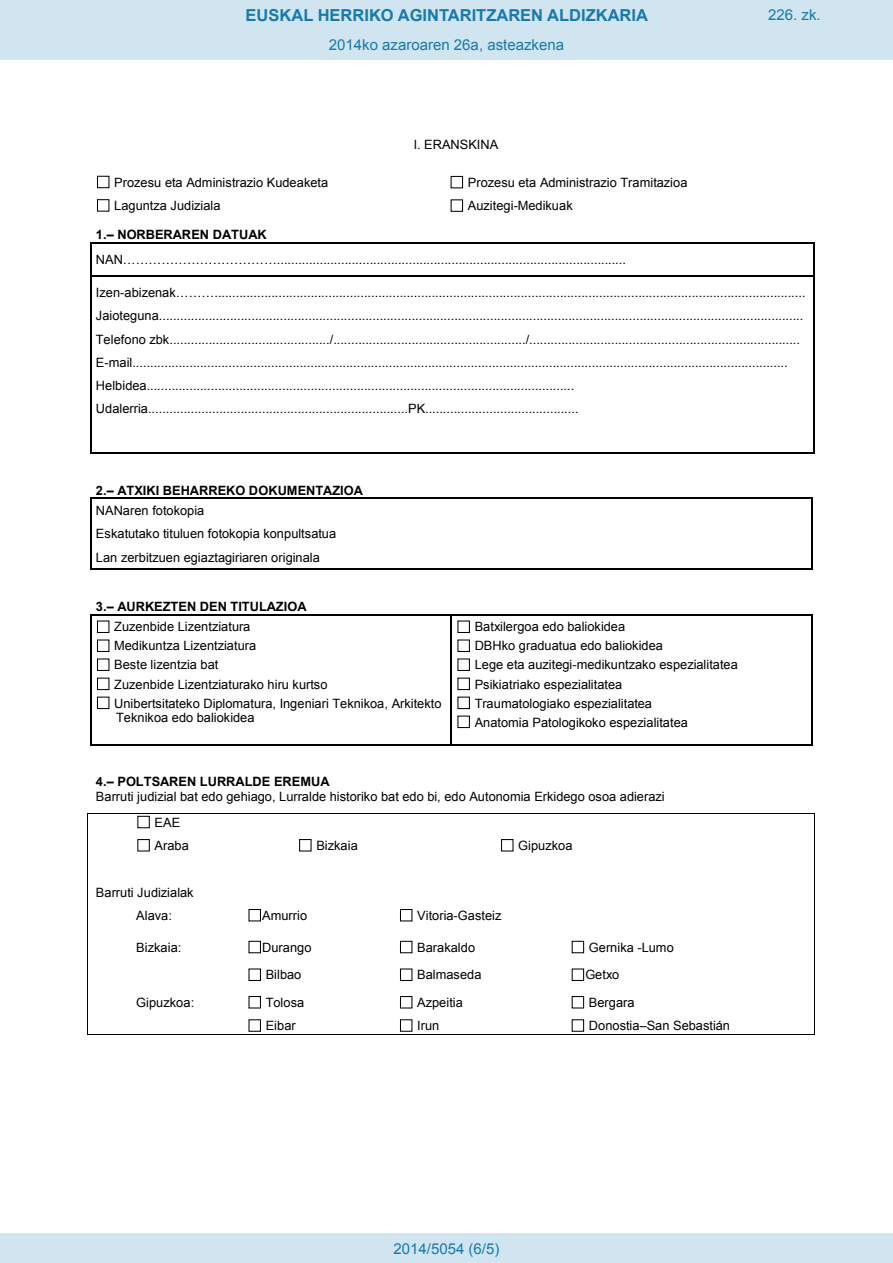
<style>
.page{position:relative;width:893px;height:1263px;background:#fff}
.page>*{position:absolute;margin:0;border:0;box-sizing:border-box;transform-origin:0 0}
.t1{font:700 16.5px "Arial";color:#1879ad}
.Paginacion_Centro{font:15px "Arial";color:#1879ad}
.t2{font:12.75px/23.2px "Arial";letter-spacing:.005em;color:#000}
.t3{font:700 12.75px/20.5px "Arial";color:#000}
.s1{font-weight:700}
.s2{font-weight:400}
</style>
<div class="page">
<div style="left:97px;top:176px;width:12px;height:12px;border:1px solid #000"></div>
<div style="left:451px;top:176px;width:12px;height:12px;border:1px solid #000"></div>
<div style="left:97px;top:199px;width:12px;height:13px;border:1px solid #000"></div>
<div style="left:451px;top:199px;width:12px;height:13px;border:1px solid #000"></div>
<hr style="left:92px;top:242px;width:722px;height:1px;background:#000">
<hr style="left:90px;top:243px;width:2px;height:32px;background:#000">
<hr style="left:814px;top:243px;width:1px;height:32px;background:#000">
<hr style="left:92px;top:275px;width:722px;height:1px;background:#000">
<hr style="left:90px;top:276px;width:2px;height:177px;background:#000">
<hr style="left:92px;top:453px;width:722px;height:1px;background:#000">
<hr style="left:814px;top:276px;width:1px;height:177px;background:#000">
<hr style="left:92px;top:498px;width:719px;height:1px;background:#000">
<hr style="left:90px;top:499px;width:2px;height:70px;background:#000">
<hr style="left:92px;top:569px;width:719px;height:1px;background:#000">
<hr style="left:811px;top:499px;width:1px;height:70px;background:#000">
<div style="left:97px;top:620px;width:12px;height:13px;border:1px solid #000"></div>
<div style="left:97px;top:639px;width:12px;height:13px;border:1px solid #000"></div>
<div style="left:97px;top:658px;width:12px;height:13px;border:1px solid #000"></div>
<div style="left:97px;top:678px;width:12px;height:12px;border:1px solid #000"></div>
<div style="left:97px;top:697px;width:12px;height:12px;border:1px solid #000"></div>
<div style="left:457px;top:620px;width:13px;height:13px;border:1px solid #000"></div>
<div style="left:457px;top:639px;width:13px;height:13px;border:1px solid #000"></div>
<div style="left:457px;top:658px;width:13px;height:13px;border:1px solid #000"></div>
<div style="left:457px;top:678px;width:13px;height:12px;border:1px solid #000"></div>
<div style="left:457px;top:697px;width:13px;height:12px;border:1px solid #000"></div>
<div style="left:457px;top:716px;width:13px;height:12px;border:1px solid #000"></div>
<hr style="left:92px;top:614px;width:359px;height:1px;background:#000">
<hr style="left:452px;top:614px;width:359px;height:1px;background:#000">
<hr style="left:90px;top:615px;width:2px;height:129px;background:#000">
<hr style="left:92px;top:744px;width:359px;height:1px;background:#000">
<hr style="left:451px;top:615px;width:1px;height:129px;background:#000">
<hr style="left:452px;top:744px;width:359px;height:1px;background:#000">
<hr style="left:811px;top:615px;width:1px;height:129px;background:#000">
<div style="left:137px;top:816px;width:13px;height:12px;border:1px solid #000"></div>
<hr style="left:88px;top:813px;width:727px;height:1px;background:#000">
<div style="left:137px;top:839px;width:13px;height:12px;border:1px solid #000"></div>
<div style="left:299px;top:839px;width:13px;height:12px;border:1px solid #000"></div>
<div style="left:501px;top:839px;width:12px;height:12px;border:1px solid #000"></div>
<div style="left:248px;top:909px;width:13px;height:12px;border:1px solid #000"></div>
<div style="left:400px;top:909px;width:12px;height:12px;border:1px solid #000"></div>
<hr style="left:88px;top:899px;width:1px;height:32px;background:#000">
<hr style="left:815px;top:899px;width:1px;height:32px;background:#000">
<div style="left:248px;top:941px;width:13px;height:12px;border:1px solid #000"></div>
<div style="left:400px;top:941px;width:12px;height:12px;border:1px solid #000"></div>
<div style="left:572px;top:941px;width:12px;height:12px;border:1px solid #000"></div>
<hr style="left:88px;top:931px;width:1px;height:32px;background:#000">
<hr style="left:815px;top:931px;width:1px;height:32px;background:#000">
<div style="left:248px;top:968px;width:13px;height:13px;border:1px solid #000"></div>
<div style="left:400px;top:968px;width:12px;height:13px;border:1px solid #000"></div>
<div style="left:572px;top:968px;width:12px;height:13px;border:1px solid #000"></div>
<div style="left:248px;top:996px;width:13px;height:12px;border:1px solid #000"></div>
<div style="left:400px;top:996px;width:12px;height:12px;border:1px solid #000"></div>
<div style="left:572px;top:996px;width:12px;height:12px;border:1px solid #000"></div>
<div style="left:248px;top:1019px;width:13px;height:13px;border:1px solid #000"></div>
<div style="left:400px;top:1019px;width:12px;height:13px;border:1px solid #000"></div>
<div style="left:572px;top:1019px;width:12px;height:13px;border:1px solid #000"></div>
<hr style="left:88px;top:1034px;width:727px;height:1px;background:#000">
<div style="left:0;top:0;width:893px;height:60px;background:#d0e5f0"></div>
<div style="left:0;top:1233px;width:893px;height:30px;background:#d0e5f0"></div>
<p class="t1" style="left:246px;top:4px;width:404px">EUSKAL HERRIKO AGINTARITZAREN ALDIZKARIA</p>
<p class="Paginacion_Centro" style="left:768px;top:5px;width:54px">226. zk.</p>
<p class="Paginacion_Centro" style="left:329px;top:35px;width:237px">2014ko azaroaren 26a, asteazkena</p>
<p class="t2" style="left:414px;top:133px;width:86px">l. ERANSKINA</p>
<p class="t2" style="left:114px;top:171px;width:215px">Prozesu eta Administrazio Kudeaketa</p>
<p class="t2" style="left:468px;top:171px;width:221px">Prozesu eta Administrazio Tramitazioa</p>
<p class="t2" style="left:114px;top:194px;width:108px">Laguntza Judiziala</p>
<p class="t2" style="left:468px;top:194px;width:106px">Auzitegi-Medikuak</p>
<p class="t2" style="left:96px;top:223px;width:532px;line-height:24.8px"><span class="s1">1.– NORBERAREN DATUAK<br></span>NAN………………………………..................................................................................................</p>
<p class="t2" style="left:96px;top:281px;width:711px">Izen-abizenak………......................................................................................................................................................................<br>Jaioteguna.....................................................................................................................................................................................<br>Telefono zbk............................................./....................................................../............................................................................<br>E-mail........................................................................................................................................................................................<br>Helbidea........................................................................................................................<br>Udalerria.........................................................................PK...........................................</p>
<p class="t3" style="left:96px;top:480px;width:269px">2.– ATXIKI BEHARREKO DOKUMENTAZIOA<br><span class="s2">NANaren fotokopia</span></p>
<p class="t2" style="left:96px;top:522px;width:242px">Eskatutako tituluen fotokopia konpultsatua<br>Lan zerbitzuen egiaztagiriaren originala</p>
<p class="t3" style="left:114px;top:596px;width:194px;text-indent:-18px">3.– AURKEZTEN DEN TITULAZIOA<br><span class="s2">Zuzenbide Lizentziatura</span></p>
<p class="t2" style="left:114px;top:636px;width:329px;line-height:19px">Medikuntza Lizentziatura<br>Beste lizentzia bat<br>Zuzenbide Lizentziaturako hiru kurtso<br>Unibertsitateko Diplomatura, Ingeniari Teknikoa, Arkitekto</p>
<p class="t2" style="left:116px;top:706px;width:140px">Teknikoa edo baliokidea</p>
<p class="t2" style="left:475px;top:617px;width:265px;line-height:19px">Batxilergoa edo baliokidea<br>DBHko graduatua edo baliokidea<br>Lege eta auzitegi-medikuntzako espezialitatea Psikiatriako espezialitatea<br>Traumatologiako espezialitatea<br>Anatomia Patologikoko espezialitatea</p>
<p class="t2" style="left:96px;top:774px;width:570px;line-height:15px"><span class="s1">4.– POLTSAREN LURRALDE EREMUA<br></span>Barruti judizial bat edo gehiago, Lurralde historiko bat edo bi, edo Autonomia Erkidego osoa adierazi</p>
<p class="t2" style="left:155px;top:811px;width:36px">EAE<br>Araba</p>
<p class="t2" style="left:316px;top:834px;width:43px">Bizkaia</p>
<p class="t2" style="left:518px;top:834px;width:56px">Gipuzkoa</p>
<p class="t2" style="left:136px;top:881px;width:59px;text-indent:-40px">Barruti Judizialak<br>Alava:</p>
<p class="t2" style="left:262px;top:904px;width:47px">Amurrio</p>
<p class="t2" style="left:417px;top:904px;width:86px">Vitoria-Gasteiz</p>
<p class="t2" style="left:136px;top:936px;width:47px">Bizkaia:</p>
<p class="t2" style="left:262px;top:936px;width:51px">Durango</p>
<p class="t2" style="left:417px;top:936px;width:59px">Barakaldo</p>
<p class="t2" style="left:589px;top:936px;width:86px">Gernika -Lumo</p>
<p class="t2" style="left:266px;top:963px;width:37px">Bilbao</p>
<p class="t2" style="left:417px;top:963px;width:66px">Balmaseda</p>
<p class="t2" style="left:585px;top:963px;width:35px">Getxo</p>
<p class="t2" style="left:136px;top:991px;width:59px">Gipuzkoa:</p>
<p class="t2" style="left:266px;top:991px;width:40px">Tolosa</p>
<p class="t2" style="left:417px;top:991px;width:47px">Azpeitia</p>
<p class="t2" style="left:589px;top:991px;width:47px">Bergara</p>
<p class="t2" style="left:266px;top:1014px;width:32px">Eibar</p>
<p class="t2" style="left:417px;top:1014px;width:24px">Irun</p>
<p class="t2" style="left:589px;top:1014px;width:143px">Donostia–San Sebastián</p>
<p class="Paginacion_Centro" style="left:393px;top:1238px;width:107px">2014/5054 (6/5)</p>
</div>
